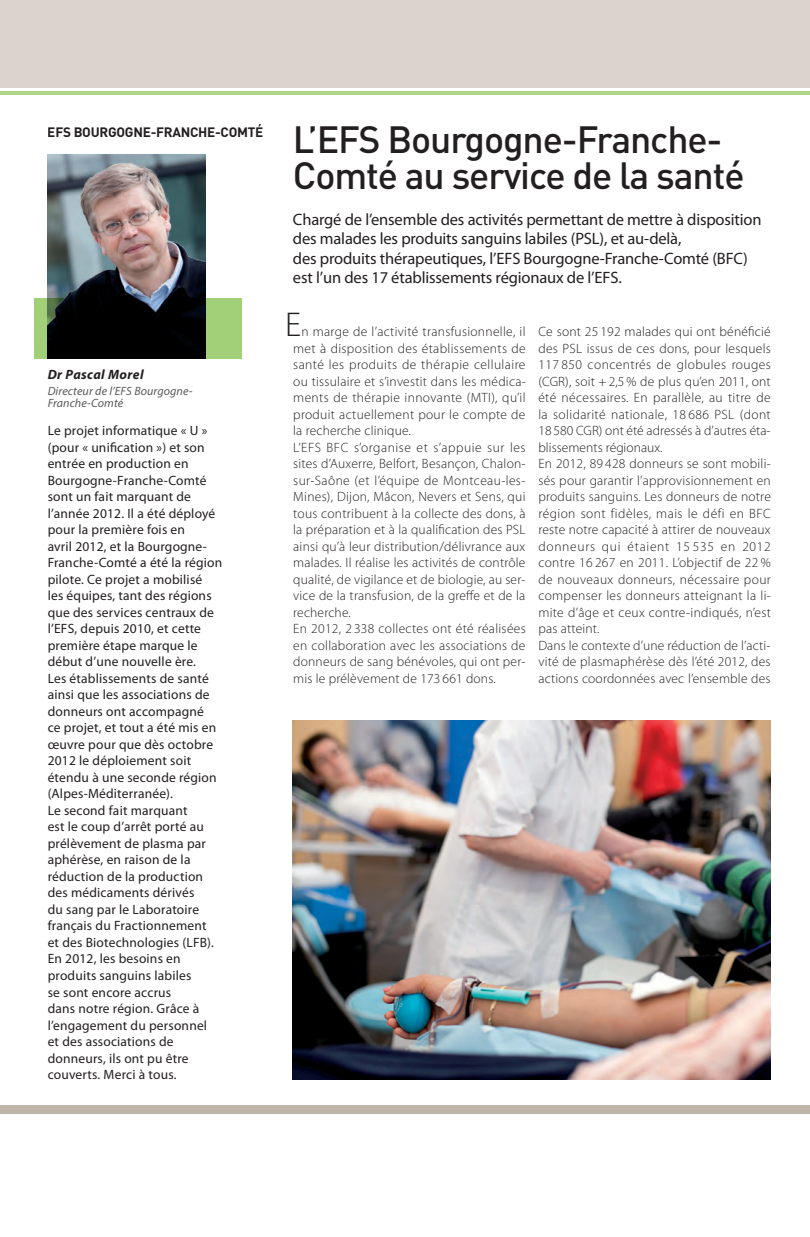
<style>
.page{position:relative;width:810px;height:1237px;background:#fff}
.page>*{position:absolute;margin:0;border:0;box-sizing:border-box;transform-origin:0 0}
.t1{font:500 37.5px/36px "DIN";letter-spacing:-.03em;color:#231f20}
.t2{font:300 34.5px "Myriad Pro";color:#231f20}
.t3{font:16.5px/19.5px "Myriad Pro";letter-spacing:-.01em;color:#231f20}
.t4{font:300 13.5px/16.5px "Myriad Pro";letter-spacing:.02em;color:#231f20}
.t5{font:13.5px/16.5px "Myriad Pro";letter-spacing:.015em;color:#231f20}
.t6{font:700 13.5px "DIN";letter-spacing:-.02em;color:#231f20}
.t7{font:italic 700 13.5px "Myriad Pro";letter-spacing:.03em;color:#231f20}
.t8{font:italic 12px/12px "Myriad Pro";letter-spacing:.01em;color:#58595b}
</style>
<div class="page">
<hr style="left:0;top:91px;width:810px;height:3px;background:#add581">
<img style="left:48px;top:155px;width:157px;height:143px">
<img style="left:293px;top:720px;width:477px;height:359px">
<div style="left:0;top:0;width:810px;height:88px;background:#dad4cc"></div>
<div style="left:0;top:1105px;width:391px;height:9px;background:#c0b5a9"></div>
<div style="left:391px;top:1105px;width:419px;height:9px;background:#c0b5a9"></div>
<svg style="left:34px;top:298px;width:207px;height:61px;background:#283521"></svg>
<p class="t6" style="left:48px;top:123px;width:217px">EFS BOURGOGNE-FRANCHE-COMTÉ</p>
<p class="t7" style="left:48px;top:366px;width:98px">Dr Pascal Morel</p>
<p class="t8" style="left:48px;top:384px;width:146px">Directeur de l’EFS Bourgogne-<br>Franche-Comté</p>
<p class="t5" style="left:48px;top:422px;width:176px">Le projet informatique « U » (pour « unification ») et son entrée en production en<br>Bourgogne-Franche-Comté sont un fait marquant de l’année 2012. Il a été déployé pour la première fois en<br>avril 2012, et la Bourgogne-<br>Franche-Comté a été la région pilote. Ce projet a mobilisé<br>les équipes, tant des régions que des services centraux de l’EFS, depuis 2010, et cette première étape marque le début d’une nouvelle ère.<br>Les établissements de santé ainsi que les associations de donneurs ont accompagné<br>ce projet, et tout a été mis en œuvre pour que dès octobre<br>2012 le déploiement soit étendu à une seconde région (Alpes-Méditerranée).<br>Le second fait marquant<br>est le coup d’arrêt porté au prélèvement de plasma par aphérèse, en raison de la réduction de la production des médicaments dérivés<br>du sang par le Laboratoire français du Fractionnement<br>et des Biotechnologies (LFB).<br>En 2012, les besoins en produits sanguins labiles<br>se sont encore accrus<br>dans notre région. Grâce à l’engagement du personnel<br>et des associations de donneurs, ils ont pu être couverts. Merci à tous.</p>
<h1 class="t1" style="left:293px;top:120px;width:453px">L’EFS Bourgogne-Franche-<br>Comté au service de la santé</h1>
<p class="t3" style="left:293px;top:209px;width:470px">Chargé de l’ensemble des activités permettant de mettre à disposition des malades les produits sanguins labiles (PSL), et au-delà,<br>des produits thérapeutiques, l’EFS Bourgogne-Franche-Comté (BFC) est l’un des 17 établissements régionaux de l’EFS.</p>
<h2 class="t2" style="left:285px;top:304px;width:14px">e</h2>
<p class="t4" style="left:293px;top:323px;width:234px;text-indent:8px">n marge de l’activité transfusionnelle, il met à disposition des établissements de santé les produits de thérapie cellulaire ou tissulaire et s’investit dans les médica&shy;ments de thérapie innovante (MTI), qu’il produit actuellement pour le compte de la recherche clinique.<br>L’EFS BFC s’organise et s’appuie sur les sites d’Auxerre, Belfort, Besançon, Chalon&shy;sur-Saône (et l’équipe de Montceau-les-Mines), Dijon, Mâcon, Nevers et Sens, qui tous contribuent à la collecte des dons, à la préparation et à la qualification des PSL ainsi qu’à leur distribution/délivrance aux malades. Il réalise les activités de contrôle qualité, de vigilance et de biologie, au ser&shy;vice de la transfusion, de la greffe et de la recherche.<br>En 2012, 2 338 collectes ont été réalisées en collaboration avec les associations de donneurs de sang bénévoles, qui ont per&shy;mis le prélèvement de 173 661 dons.</p>
<p class="t4" style="left:538px;top:323px;width:234px">Ce sont 25 192 malades qui ont bénéficié des PSL issus de ces dons, pour lesquels 117 850 concentrés de globules rouges (CGR), soit +2,5 % de plus qu’en 2011, ont été nécessaires. En parallèle, au titre de la solidarité nationale, 18 686 PSL (dont 18 580 CGR) ont été adressés à d’autres éta&shy;blissements régionaux.<br>En 2012, 89 428 donneurs se sont mobili&shy;sés pour garantir l’approvisionnement en produits sanguins. Les donneurs de notre région sont fidèles, mais le défi en BFC reste notre capacité à attirer de nouveaux donneurs qui étaient 15 535 en 2012 contre 16 267 en 2011. L’objectif de 22 % de nouveaux donneurs, nécessaire pour compenser les donneurs atteignant la li&shy;mite d’âge et ceux contre-indiqués, n’est pas atteint.<br>Dans le contexte d’une réduction de l’acti&shy;vité de plasmaphérèse dès l’été 2012, des actions coordonnées avec l’ensemble des</p>
</div>
